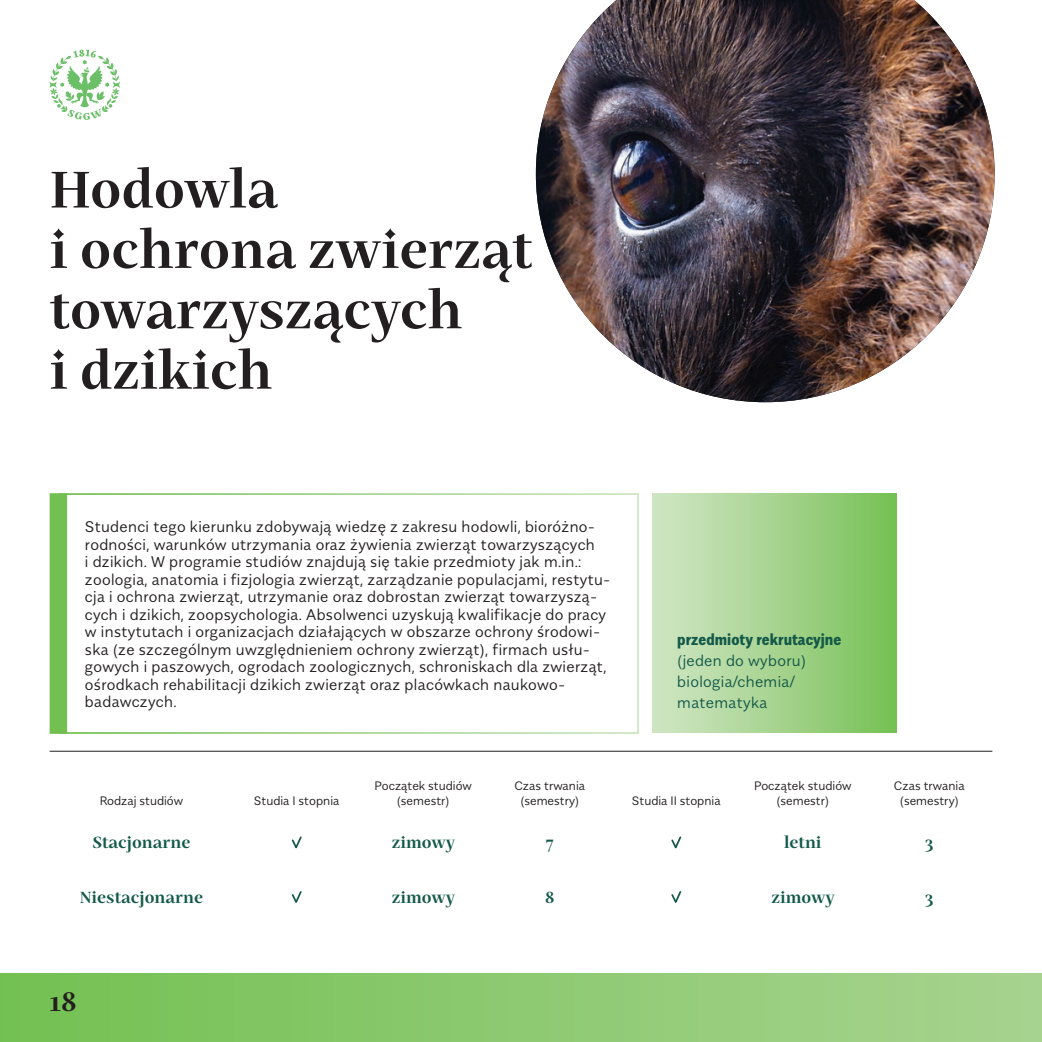
<style>
.page{position:relative;width:1042px;height:1042px;background:#fff}
.page>*{position:absolute;margin:0;border:0;box-sizing:border-box;transform-origin:0 0}
.t1{font:700 50.23px/60.4px "SGGW Mastro";color:#231f20}
.t2{font:700 26.25px "SGGW Mastro";color:#231f20}
.t3{font:700 15.75px "SGGW Mastro";color:#135949}
.t4{font:700 15.75px "SGGW Sans Condensed";color:#135949}
.t5{font:300 15.4px/17.5px "SGGW Sans";letter-spacing:.02em;color:#231f20}
.t6{font:300 15.4px/21px "SGGW Sans";letter-spacing:.02em;color:#135949}
.t7{font:300 12.25px/14.7px "SGGW Sans";color:#231f20;text-align:center}
</style>
<div class="page">
<svg style="left:0;top:973px;width:1042px;height:69px;background:#8dc971"></svg>
<svg style="left:49px;top:50px;width:71px;height:70px"></svg>
<img style="left:536px;top:0;width:458px;height:402px">
<div style="left:58px;top:493px;width:581px;height:241px;border:2px solid #fff"></div>
<div style="left:652px;top:493px;width:244px;height:239px;background:linear-gradient(to right,#d3e6c7,#78c157)"></div>
<div style="left:50px;top:493px;width:17px;height:241px;background:#73c052"></div>
<hr style="left:50px;top:751px;width:942px;height:1px;background:#231f20">
<svg style="left:291px;top:836px;width:11px;height:13px"></svg>
<svg style="left:671px;top:836px;width:11px;height:13px"></svg>
<svg style="left:291px;top:891px;width:11px;height:12px"></svg>
<svg style="left:671px;top:891px;width:11px;height:12px"></svg>
<h1 class="t1" style="left:50px;top:155px;width:485px">Hodowla<br>i ochrona zwierząt towarzyszących<br>i dzikich</h1>
<p class="t5" style="left:85px;top:517px;width:527px">Studenci tego kierunku zdobywają wiedzę z zakresu hodowli, bioróżno&shy;rodności, warunków utrzymania oraz żywienia zwierząt towarzyszących<br>i dzikich. W programie studiów znajdują się takie przedmioty jak m.in.: zoologia, anatomia i fizjologia zwierząt, zarządzanie populacjami, restytu&shy;cja i ochrona zwierząt, utrzymanie oraz dobrostan zwierząt towarzyszą&shy;cych i dzikich, zoopsychologia. Absolwenci uzyskują kwalifikacje do pracy w instytutach i organizacjach działających w obszarze ochrony środowi&shy;ska (ze szczególnym uwzględnieniem ochrony zwierząt), firmach usłu&shy;gowych i paszowych, ogrodach zoologicznych, schroniskach dla zwierząt, ośrodkach rehabilitacji dzikich zwierząt oraz placówkach naukowo&shy;badawczych.</p>
<p class="t4" style="left:677px;top:626px;width:165px">przedmioty rekrutacyjne</p>
<p class="t6" style="left:677px;top:648px;width:130px">(jeden do wyboru) biologia/chemia/ matematyka</p>
<p class="t7" style="left:100px;top:792px;width:85px">Rodzaj studiów</p>
<p class="t7" style="left:254px;top:792px;width:87px">Studia I stopnia</p>
<p class="t7" style="left:374px;top:778px;width:99px">Początek studiów (semestr)</p>
<p class="t7" style="left:514px;top:778px;width:72px">Czas trwania (semestry)</p>
<p class="t7" style="left:632px;top:792px;width:90px">Studia II stopnia</p>
<p class="t7" style="left:754px;top:778px;width:99px">Początek studiów (semestr)</p>
<p class="t7" style="left:894px;top:778px;width:72px">Czas trwania (semestry)</p>
<p class="t3" style="left:92px;top:830px;width:100px">Stacjonarne</p>
<p class="t3" style="left:392px;top:830px;width:65px">zimowy</p>
<p class="t3" style="left:546px;top:830px;width:9px">7</p>
<p class="t3" style="left:784px;top:830px;width:39px">letni</p>
<p class="t3" style="left:925px;top:830px;width:10px">3</p>
<p class="t3" style="left:80px;top:884px;width:125px">Niestacjonarne</p>
<p class="t3" style="left:392px;top:884px;width:65px">zimowy</p>
<p class="t3" style="left:545px;top:884px;width:11px">8</p>
<p class="t3" style="left:771px;top:884px;width:65px">zimowy</p>
<p class="t3" style="left:925px;top:884px;width:10px">3</p>
<h2 class="t2" style="left:50px;top:980px;width:29px">18</h2>
</div>
